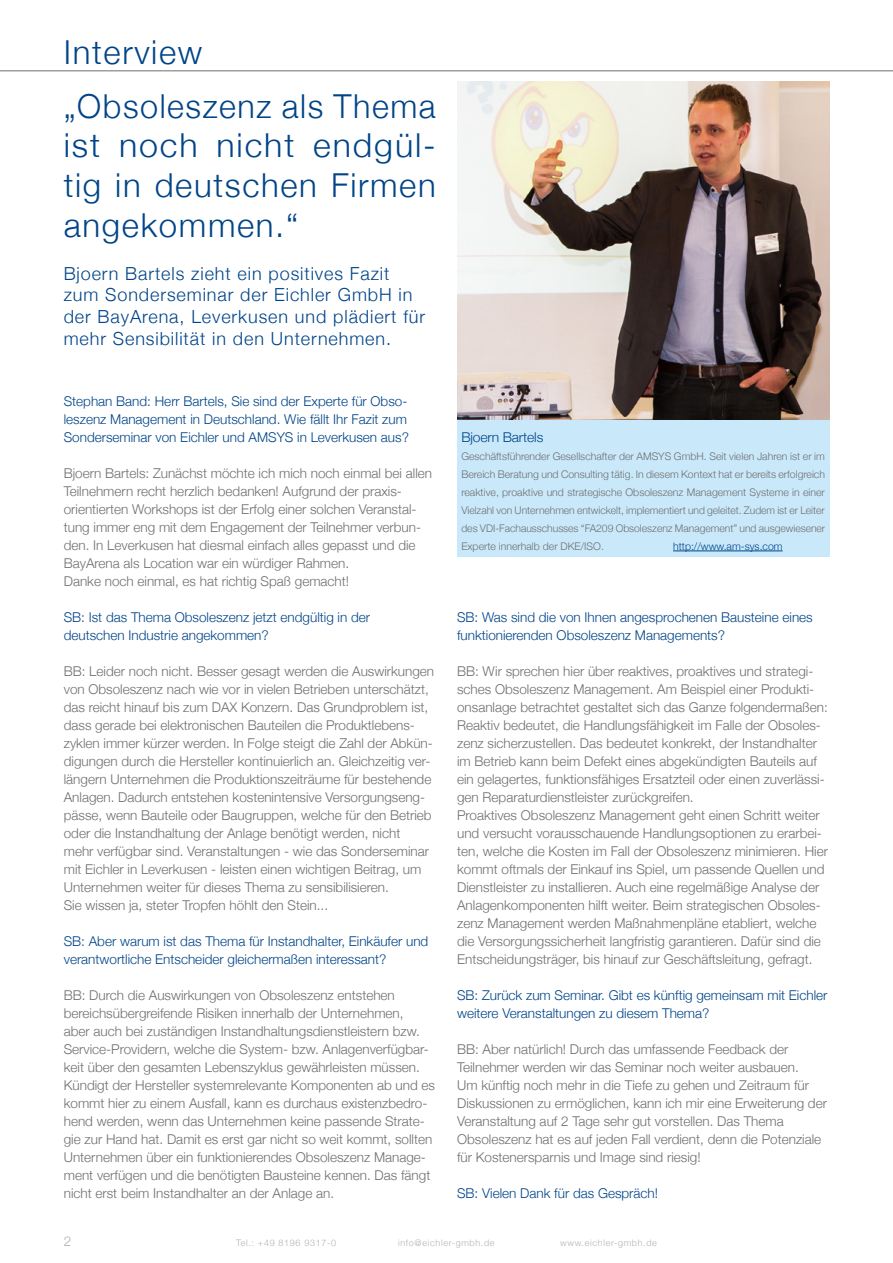
<style>
.page{position:relative;width:893px;height:1263px;background:#fff}
.page>*{position:absolute;margin:0;border:0;box-sizing:border-box;transform-origin:0 0}
.t1{font:300 33px/39.6px "Helvetica Neue";letter-spacing:.05em;color:#048;text-align:justify}
.t2{font:300 18px/21.6px "Helvetica Neue";letter-spacing:.05em;color:#048}
.t3{font:300 13.5px/18px "Helvetica Neue";color:#706f6f}
.t4{font:300 13.5px/18px "Helvetica Neue";color:#048}
.t5{font:300 13.5px "Helvetica Neue";color:#b3b2b2}
.t6{font:300 10.5px/18px "Helvetica Neue";color:#706f6f;text-align:justify}
.t7{font:300 10.5px "Helvetica Neue";color:#048}
.t8{font:300 9px "Helvetica Neue";letter-spacing:.075em;color:#b3b2b2}
</style>
<div class="page">
<hr style="left:0;top:70px;width:893px;height:1px;background:#706f6f">
<div style="left:457px;top:417px;width:372px;height:140px;background:#c9e9fb"></div>
<img style="left:457px;top:82px;width:372px;height:338px">
<hr style="left:673px;top:551px;width:110px;height:1px;background:#048">
<h1 class="t1" style="left:64px;top:30px;width:140px">Interview</h1>
<h1 class="t1" style="left:64px;top:84px;width:374px">„Obsoleszenz als Thema ist noch nicht endgül&shy;tig in deutschen Firmen angekommen.“</h1>
<h2 class="t2" style="left:64px;top:261px;width:363px">Bjoern Bartels zieht ein positives Fazit zum Sonderseminar der Eichler GmbH in der BayArena, Leverkusen und plädiert für mehr Sensibilität in den Unternehmen.</h2>
<p class="t4" style="left:64px;top:391px;width:347px">Stephan Band: Herr Bartels, Sie sind der Experte für Obso&shy;leszenz Management in Deutschland. Wie fällt Ihr Fazit zum<br>Sonderseminar von Eichler und AMSYS in Leverkusen aus?</p>
<p class="t3" style="left:64px;top:463px;width:370px">Bjoern Bartels: Zunächst möchte ich mich noch einmal bei allen Teilnehmern recht herzlich bedanken! Aufgrund der praxis&shy;orientierten Workshops ist der Erfolg einer solchen Veranstal&shy;tung immer eng mit dem Engagement der Teilnehmer verbun&shy;den. In Leverkusen hat diesmal einfach alles gepasst und die BayArena als Location war ein würdiger Rahmen.<br>Danke noch einmal, es hat richtig Spaß gemacht!</p>
<p class="t4" style="left:64px;top:607px;width:308px">SB: Ist das Thema Obsoleszenz jetzt endgültig in der deutschen Industrie angekommen?</p>
<p class="t3" style="left:64px;top:661px;width:372px">BB: Leider noch nicht. Besser gesagt werden die Auswirkungen von Obsoleszenz nach wie vor in vielen Betrieben unterschätzt, das reicht hinauf bis zum DAX Konzern. Das Grundproblem ist, dass gerade bei elektronischen Bauteilen die Produktlebens&shy;zyklen immer kürzer werden. In Folge steigt die Zahl der Abkün&shy;digungen durch die Hersteller kontinuierlich an. Gleichzeitig ver&shy;längern Unternehmen die Produktionszeiträume für bestehende Anlagen. Dadurch entstehen kostenintensive Versorgungseng&shy;pässe, wenn Bauteile oder Baugruppen, welche für den Betrieb oder die Instandhaltung der Anlage benötigt werden, nicht<br>mehr verfügbar sind. Veranstaltungen - wie das Sonderseminar mit Eichler in Leverkusen - leisten einen wichtigen Beitrag, um Unternehmen weiter für dieses Thema zu sensibilisieren.<br>Sie wissen ja, steter Tropfen höhlt den Stein...</p>
<p class="t4" style="left:64px;top:931px;width:366px">SB: Aber warum ist das Thema für Instandhalter, Einkäufer und verantwortliche Entscheider gleichermaßen interessant?</p>
<p class="t3" style="left:64px;top:985px;width:373px">BB: Durch die Auswirkungen von Obsoleszenz entstehen bereichsübergreifende Risiken innerhalb der Unternehmen,<br>aber auch bei zuständigen Instandhaltungsdienstleistern bzw.<br>Service-Providern, welche die System- bzw. Anlagenverfügbar&shy;keit über den gesamten Lebenszyklus gewährleisten müssen.<br>Kündigt der Hersteller systemrelevante Komponenten ab und es kommt hier zu einem Ausfall, kann es durchaus existenzbedro&shy;hend werden, wenn das Unternehmen keine passende Strate&shy;gie zur Hand hat. Damit es erst gar nicht so weit kommt, sollten Unternehmen über ein funktionierendes Obsoleszenz Manage&shy;ment verfügen und die benötigten Bausteine kennen. Das fängt nicht erst beim Instandhalter an der Anlage an.</p>
<p class="t4" style="left:461px;top:427px;width:83px">Bjoern Bartels</p>
<p class="t6" style="left:461px;top:446px;width:365px">Geschäftsführender Gesellschafter der AMSYS GmbH. Seit vielen Jahren ist er im Bereich Beratung und Consulting tätig. In diesem Kontext hat er bereits erfolgreich reaktive, proaktive und strategische Obsoleszenz Management Systeme in einer Vielzahl von Unternehmen entwickelt, implementiert und geleitet. Zudem ist er Leiter des VDI-Fachausschusses “FA209 Obsoleszenz Management” und ausgewiesener Experte innerhalb der DKE/ISO.</p>
<p class="t7" style="left:673px;top:538px;width:111px">http://www.am-sys.com</p>
<p class="t4" style="left:457px;top:607px;width:357px">SB: Was sind die von Ihnen angesprochenen Bausteine eines funktionierenden Obsoleszenz Managements?</p>
<p class="t3" style="left:457px;top:661px;width:372px">BB: Wir sprechen hier über reaktives, proaktives und strategi&shy;sches Obsoleszenz Management. Am Beispiel einer Produkti&shy;onsanlage betrachtet gestaltet sich das Ganze folgendermaßen:<br>Reaktiv bedeutet, die Handlungsfähigkeit im Falle der Obsoles&shy;zenz sicherzustellen. Das bedeutet konkrekt, der Instandhalter im Betrieb kann beim Defekt eines abgekündigten Bauteils auf ein gelagertes, funktionsfähiges Ersatzteil oder einen zuverlässi&shy;gen Reparaturdienstleister zurückgreifen.<br>Proaktives Obsoleszenz Management geht einen Schritt weiter und versucht vorausschauende Handlungsoptionen zu erarbei&shy;ten, welche die Kosten im Fall der Obsoleszenz minimieren. Hier kommt oftmals der Einkauf ins Spiel, um passende Quellen und Dienstleister zu installieren. Auch eine regelmäßige Analyse der Anlagenkomponenten hilft weiter. Beim strategischen Obsoles&shy;zenz Management werden Maßnahmenpläne etabliert, welche die Versorgungssicherheit langfristig garantieren. Dafür sind die Entscheidungsträger, bis hinauf zur Geschäftsleitung, gefragt.</p>
<p class="t4" style="left:457px;top:985px;width:372px">SB: Zurück zum Seminar. Gibt es künftig gemeinsam mit Eichler weitere Veranstaltungen zu diesem Thema?</p>
<p class="t3" style="left:457px;top:1039px;width:371px">BB: Aber natürlich! Durch das umfassende Feedback der Teilnehmer werden wir das Seminar noch weiter ausbauen.<br>Um künftig noch mehr in die Tiefe zu gehen und Zeitraum für Diskussionen zu ermöglichen, kann ich mir eine Erweiterung der Veranstaltung auf 2 Tage sehr gut vorstellen. Das Thema Obsoleszenz hat es auf jeden Fall verdient, denn die Potenziale für Kostenersparnis und Image sind riesig!</p>
<p class="t4" style="left:457px;top:1183px;width:202px">SB: Vielen Dank für das Gespräch!</p>
<p class="t5" style="left:64px;top:1230px;width:9px">2</p>
<p class="t8" style="left:236px;top:1235px;width:102px">Tel.: +49 8196 9317-0</p>
<p class="t8" style="left:398px;top:1235px;width:98px">info@eichler-gmbh.de</p>
<p class="t8" style="left:560px;top:1235px;width:98px">www.eichler-gmbh.de</p>
</div>
